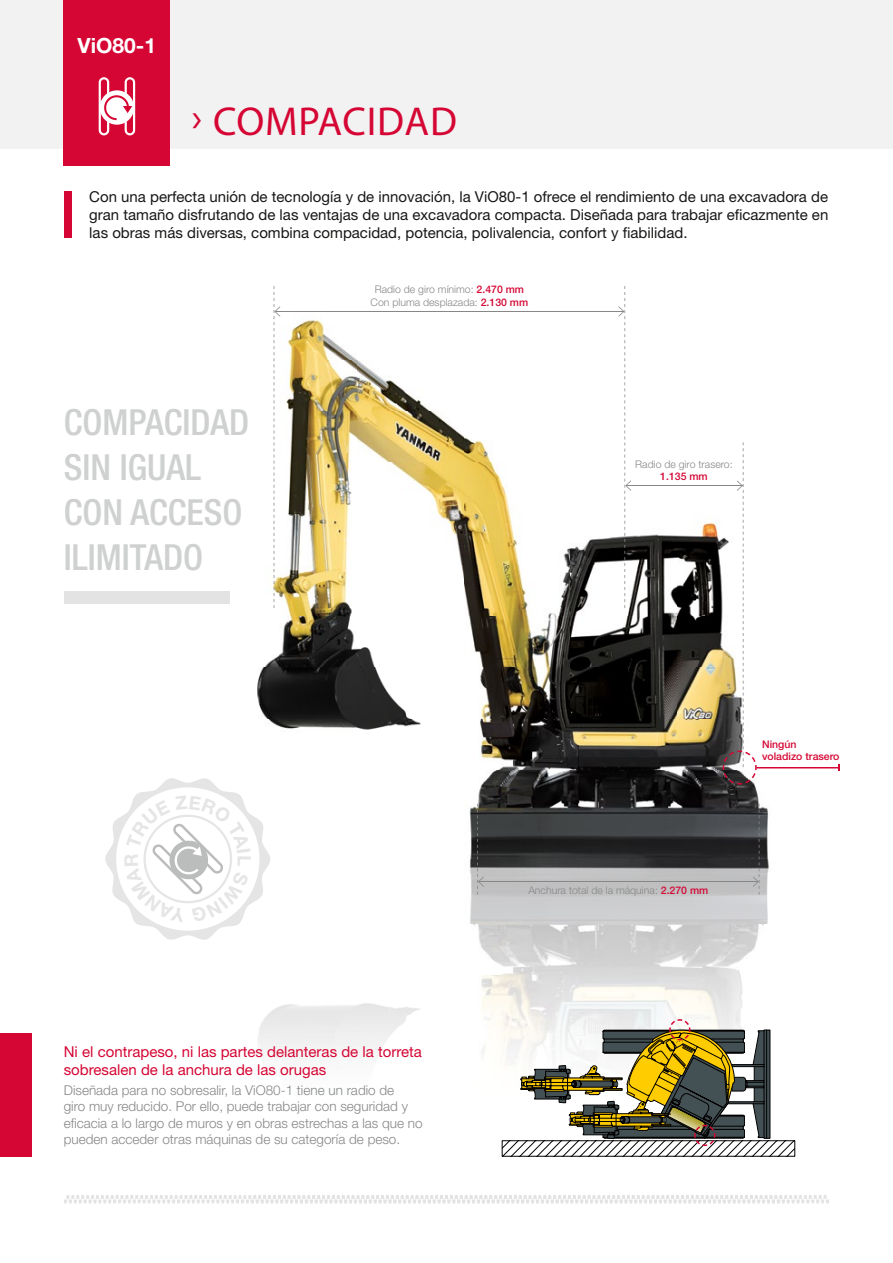
<style>
.page{position:relative;width:893px;height:1263px;background:#fff}
.page>*{position:absolute;margin:0;border:0;box-sizing:border-box;transform-origin:0 0}
.t1{font:40.5px "Myriad Pro";letter-spacing:.02em;color:#d50634}
.t2{font:500 condensed 36px/45px "Helvetica Neue LT Std";color:#cfd0d0}
.t3{font:700 21px "Helvetica Neue LT Std";color:#fff}
.t4{font:15px/18px "Helvetica Neue LT Std";color:#181716;text-align:justify}
.t5{font:15px/18px "Helvetica Neue LT Std";color:#d50634}
.t6{font:300 13.5px/16.2px "Helvetica Neue LT Std";color:#868786}
.t7{font:300 10.5px/12.6px "Helvetica Neue LT Std";color:#868786;text-align:center}
.t8{font:500 10.5px/12.6px "Helvetica Neue LT Std";color:#d50634}
.s1{font-weight:500;color:#d50634}
</style>
<div class="page">
<div style="left:0;top:0;width:893px;height:149px;background:#f2f2f2"></div>
<div style="left:64px;top:0;width:106px;height:166px;background:#d50634"></div>
<img style="left:251px;top:310px;width:533px;height:894px">
<svg style="left:64px;top:1195px;width:765px;height:8px"></svg>
<div style="left:64px;top:191px;width:7px;height:47px;background:#d50634"></div>
<div style="left:0;top:1033px;width:32px;height:124px;background:#d50634"></div>
<div style="left:502px;top:1140px;width:293px;height:17px;border:1px solid #020000"></div>
<svg style="left:502px;top:1019px;width:293px;height:137px"></svg>
<hr style="left:275px;top:311px;width:349px;height:1px;background:#868786">
<svg style="left:274px;top:286px;width:6px;height:322px"></svg>
<hr style="left:626px;top:485px;width:116px;height:1px;background:#868786">
<svg style="left:618px;top:286px;width:13px;height:322px"></svg>
<svg style="left:723px;top:442px;width:34px;height:342px"></svg>
<hr style="left:756px;top:767px;width:83px;height:1px;background:#d50634">
<hr style="left:478px;top:881px;width:280px;height:1px;background:#868786">
<svg style="left:477px;top:804px;width:7px;height:91px"></svg>
<svg style="left:753px;top:804px;width:7px;height:91px"></svg>
<div style="left:64px;top:591px;width:166px;height:13px;background:#e3e3e3"></div>
<svg style="left:99px;top:77px;width:36px;height:58px"></svg>
<svg style="left:105px;top:778px;width:165px;height:162px"></svg>
<h3 class="t3" style="left:78px;top:33px;width:80px">ViO80-1</h3>
<h1 class="t1" style="left:192px;top:96px;width:267px">› COMPACIDAD</h1>
<p class="t4" style="left:89px;top:188px;width:741px">Con una perfecta unión de tecnología y de innovación, la ViO80-1 ofrece el rendimiento de una excavadora de gran tamaño disfrutando de las ventajas de una excavadora compacta. Diseñada para trabajar eficazmente en las obras más diversas, combina compacidad, potencia, polivalencia, confort y fiabilidad.</p>
<h2 class="t2" style="left:64px;top:399px;width:187px">COMPACIDAD<br>SIN IGUAL<br>CON ACCESO<br>ILIMITADO</h2>
<p class="t7" style="left:371px;top:283px;width:159px">Radio de giro mínimo: <span class="s1">2.470 mm<br></span>Con pluma desplazada: <span class="s1">2.130 mm</span></p>
<p class="t7" style="left:635px;top:457px;width:99px">Radio de giro trasero:</p>
<p class="t8" style="left:660px;top:470px;width:49px">1.135 mm</p>
<p class="t5" style="left:64px;top:1042px;width:360px">Ni el contrapeso, ni las partes delanteras de la torreta sobresalen de la anchura de las orugas</p>
<p class="t6" style="left:64px;top:1082px;width:360px">Diseñada para no sobresalir, la ViO80-1 tiene un radio de<br>giro muy reducido. Por ello, puede trabajar con seguridad y eficacia a lo largo de muros y en obras estrechas a las que no pueden acceder otras máquinas de su categoría de peso.</p>
<p class="t7" style="left:528px;top:884px;width:181px">Anchura total de la máquina: <span class="s1">2.270 mm</span></p>
<p class="t8" style="left:762px;top:738px;width:79px">Ningún voladizo trasero</p>
</div>
